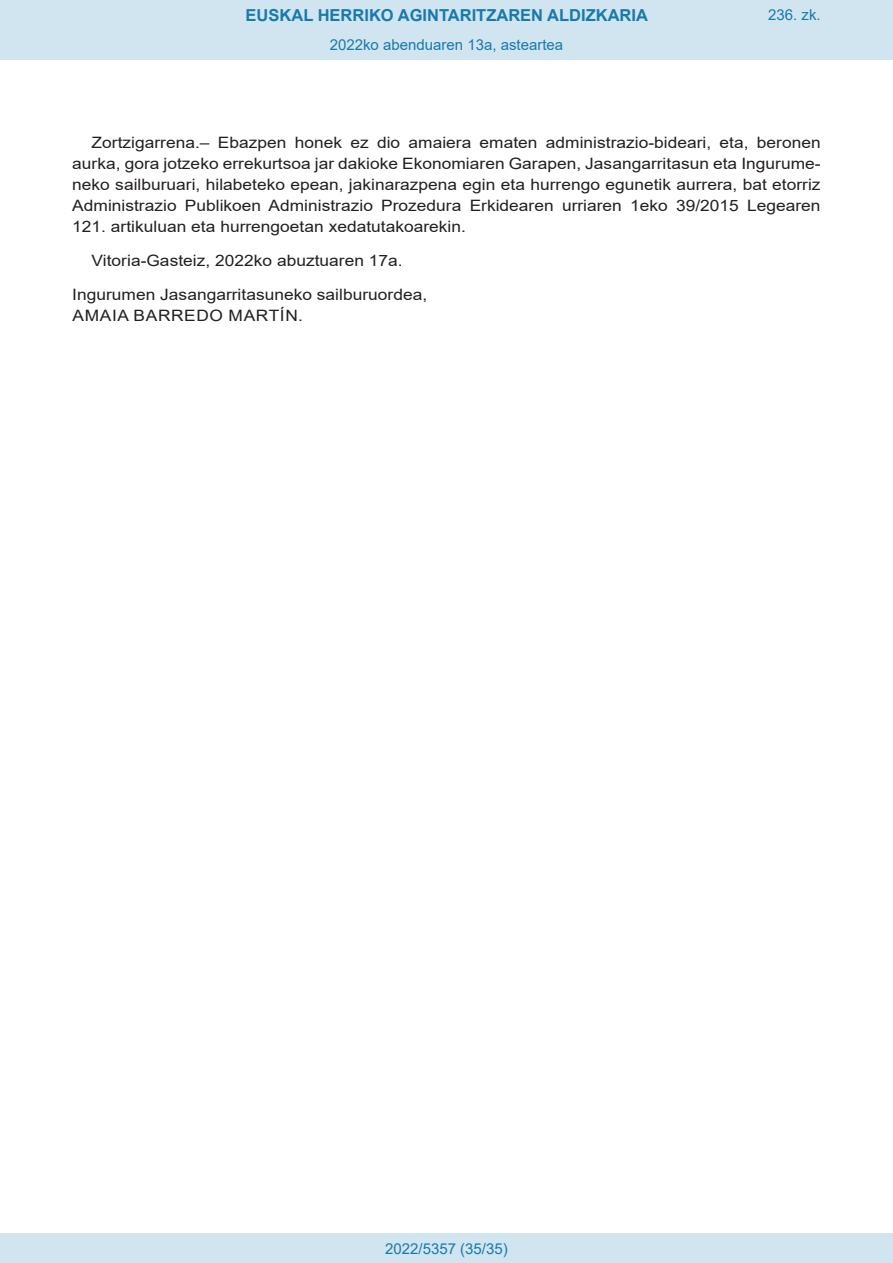
<style>
.page{position:relative;width:893px;height:1263px;background:#fff}
.page>*{position:absolute;margin:0;border:0;box-sizing:border-box;transform-origin:0 0}
.t1{font:700 16.5px "Arial";color:#1879ad}
.BOPVDetalle{font:15.6px/21px "Arial";color:#231f20;text-align:justify;scale:1.11 1}
.BOPVFirmaPuesto{font:15.6px "Arial";color:#231f20;scale:1.11 1}
.BOPVFirmaLugFec{font:15.6px "Arial";color:#231f20;scale:1.11 1}
.BOPVFirmaNombre{font:15.6px "Arial";letter-spacing:.035em;color:#231f20;scale:1.11 1}
.Paginacion_Centro{font:15px "Arial";color:#1879ad}
</style>
<div class="page">
<div style="left:0;top:0;width:893px;height:60px;background:#d0e5f0"></div>
<div style="left:0;top:1233px;width:893px;height:30px;background:#d0e5f0"></div>
<p class="t1" style="left:246px;top:3px;width:404px">EUSKAL HERRIKO AGINTARITZAREN ALDIZKARIA</p>
<p class="Paginacion_Centro" style="left:330px;top:35px;width:235px">2022ko abenduaren 13a, asteartea</p>
<p class="Paginacion_Centro" style="left:768px;top:5px;width:54px">236. zk.</p>
<p class="BOPVDetalle" style="left:72px;top:132px;width:676px;text-indent:19px">Zortzigarrena.– Ebazpen honek ez dio amaiera ematen administrazio-bideari, eta, beronen aurka, gora jotzeko errekurtsoa jar dakioke Ekonomiaren Garapen, Jasangarritasun eta Ingurume&shy;neko sailburuari, hilabeteko epean, jakinarazpena egin eta hurrengo egunetik aurrera, bat etorriz Administrazio Publikoen Administrazio Prozedura Erkidearen urriaren 1eko 39/2015 Legearen 121. artikuluan eta hurrengoetan xedatutakoarekin.</p>
<p class="BOPVFirmaLugFec" style="left:92px;top:250px;width:282px">Vitoria-Gasteiz, 2022ko abuztuaren 17a.</p>
<p class="BOPVFirmaPuesto" style="left:72px;top:283px;width:321px">Ingurumen Jasangarritasuneko sailburuordea,</p>
<p class="BOPVFirmaNombre" style="left:73px;top:304px;width:209px">AMAIA BARREDO MARTÍN.</p>
<p class="Paginacion_Centro" style="left:385px;top:1238px;width:124px">2022/5357 (35/35)</p>
</div>
